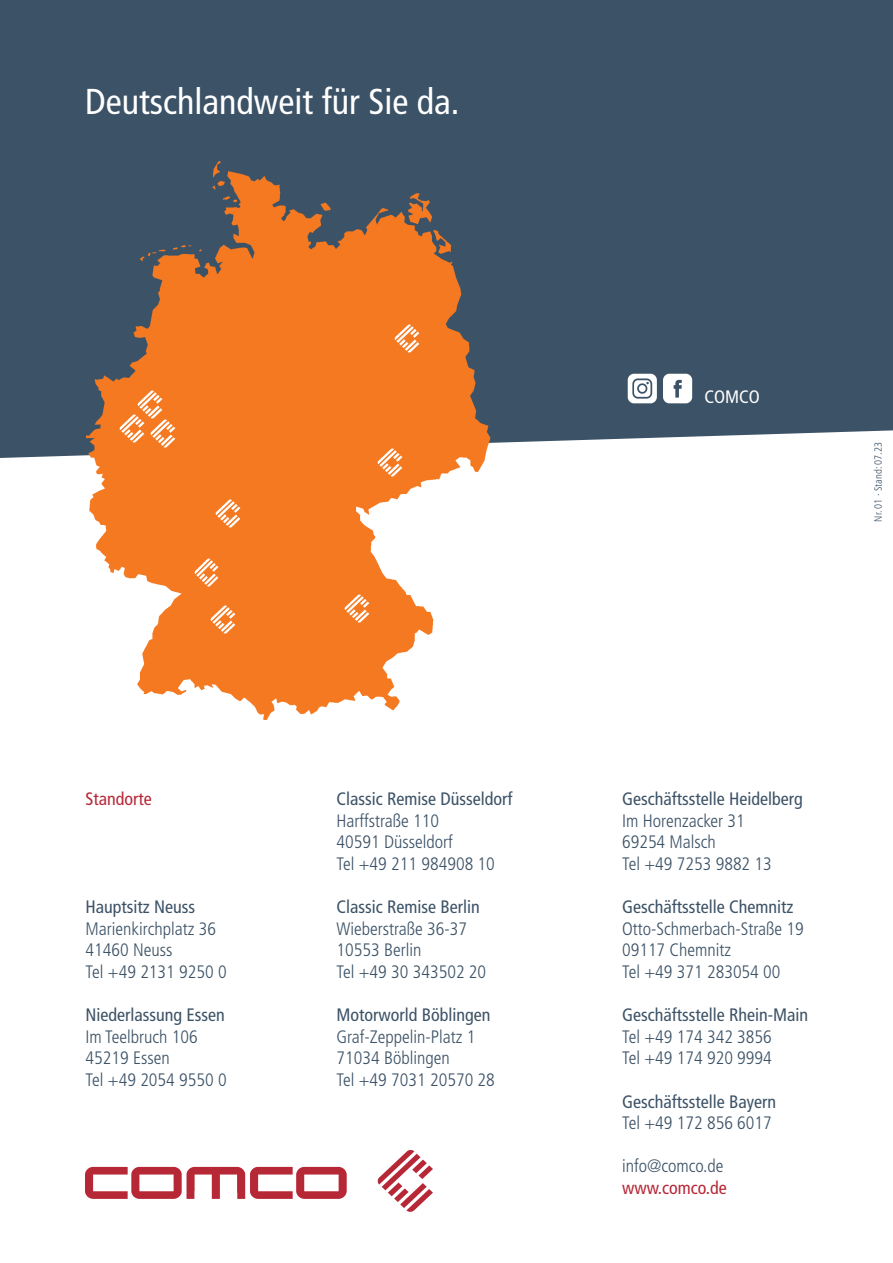
<style>
.page{position:relative;width:893px;height:1263px;background:#fff}
.page>*{position:absolute;margin:0;border:0;box-sizing:border-box;transform-origin:0 0}
.t1{font:condensed 36px "Frutiger";color:#fff}
.t2{font:300 condensed 18px/21.6px "Frutiger";color:#3c5266}
.t3{font:condensed 18px "Frutiger";color:#3c5266}
.t4{font:condensed 18px "Frutiger";color:#b72837}
.t5{font:condensed 18px "Frutiger";color:#fff}
.t6{font:300 condensed 10.5px "Frutiger";color:#3c5266}
</style>
<div class="page">
<div style="left:0;top:0;width:892px;height:458px;background:#3c5266"></div>
<img style="left:85px;top:1151px;width:348px;height:61px">
<img style="left:86px;top:159px;width:407px;height:561px">
<img style="left:394px;top:325px;width:25px;height:28px">
<img style="left:194px;top:558px;width:25px;height:29px">
<img style="left:216px;top:500px;width:25px;height:28px">
<img style="left:137px;top:390px;width:25px;height:28px">
<img style="left:150px;top:419px;width:25px;height:29px">
<img style="left:119px;top:415px;width:25px;height:28px">
<img style="left:627px;top:373px;width:65px;height:31px">
<img style="left:377px;top:449px;width:25px;height:28px">
<img style="left:211px;top:606px;width:25px;height:28px">
<img style="left:345px;top:594px;width:25px;height:28px">
<h1 class="t1" style="left:85px;top:87px;width:376px">Deutschlandweit für Sie da.</h1>
<p class="t4" style="left:86px;top:791px;width:68px">Standorte</p>
<p class="t3" style="left:86px;top:899px;width:111px">Hauptsitz Neuss</p>
<p class="t2" style="left:86px;top:919px;width:143px">Marienkirchplatz 36<br>41460 Neuss<br>Tel +49 2131 9250 0</p>
<p class="t3" style="left:86px;top:1007px;width:141px">Niederlassung Essen</p>
<p class="t2" style="left:86px;top:1027px;width:143px">Im Teelbruch 106<br>45219 Essen<br>Tel +49 2054 9550 0</p>
<p class="t3" style="left:336px;top:791px;width:177px">Classic Remise Düsseldorf</p>
<p class="t2" style="left:336px;top:811px;width:160px">Harffstraße 110<br>40591 Düsseldorf<br>Tel +49 211 984908 10</p>
<p class="t3" style="left:336px;top:899px;width:145px">Classic Remise Berlin</p>
<p class="t2" style="left:336px;top:919px;width:151px">Wieberstraße 36-37<br>10553 Berlin<br>Tel +49 30 343502 20</p>
<p class="t3" style="left:336px;top:1007px;width:155px">Motorworld Böblingen</p>
<p class="t2" style="left:336px;top:1027px;width:160px">Graf-Zeppelin-Platz 1<br>71034 Böblingen<br>Tel +49 7031 20570 28</p>
<p class="t5" style="left:704px;top:390px;width:57px">COMCO</p>
<p class="t6" style="left:874px;top:522px;width:81px;rotate:-90deg">Nr. 01 · Stand: 07.23</p>
<p class="t3" style="left:622px;top:792px;width:182px">Geschäftsstelle Heidelberg</p>
<p class="t2" style="left:622px;top:811px;width:151px">Im Horenzacker 31<br>69254 Malsch<br>Tel +49 7253 9882 13</p>
<p class="t3" style="left:622px;top:900px;width:173px">Geschäftsstelle Chemnitz</p>
<p class="t2" style="left:622px;top:919px;width:183px">Otto-Schmerbach-Straße 19<br>09117 Chemnitz<br>Tel +49 371 283054 00</p>
<p class="t3" style="left:622px;top:1008px;width:187px">Geschäftsstelle Rhein-Main</p>
<p class="t2" style="left:622px;top:1027px;width:151px">Tel +49 174 342 3856<br>Tel +49 174 920 9994</p>
<p class="t3" style="left:622px;top:1094px;width:155px">Geschäftsstelle Bayern</p>
<p class="t2" style="left:622px;top:1114px;width:151px">Tel +49 172 856 6017</p>
<p class="t2" style="left:622px;top:1157px;width:103px">info@comco.de</p>
<p class="t4" style="left:622px;top:1181px;width:106px">www.comco.de</p>
</div>
